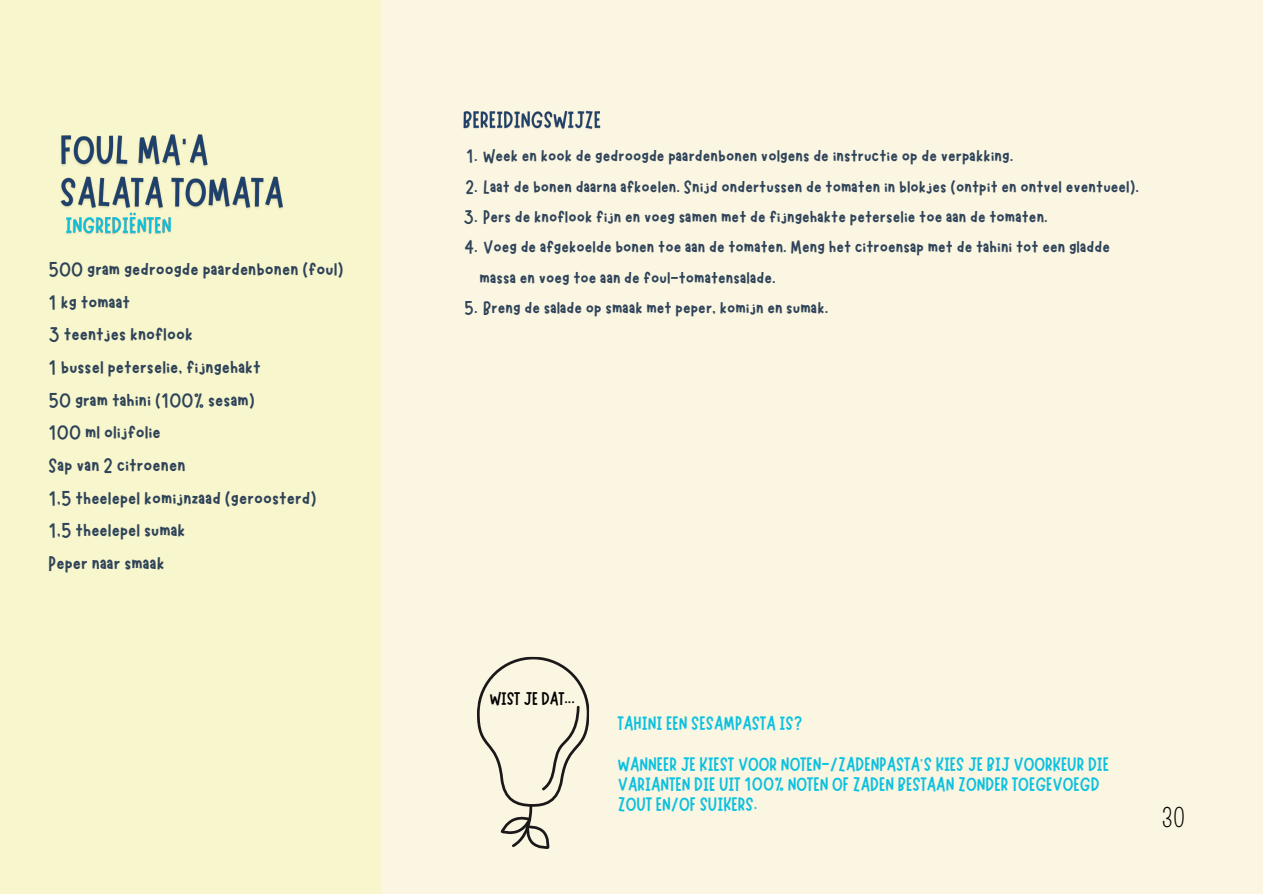
<style>
.page{position:relative;width:1263px;height:894px;background:#fff}
.page>*{position:absolute;margin:0;border:0;box-sizing:border-box;transform-origin:0 0}
.t1{font:25.5px "Pompiere";color:#000}
.t2{font:21px/32.7px "Marykate";color:#2f4359}
.t3{font:19.5px/30.3px "Marykate";color:#2f4359}
.t4{font:19.5px/20.2px "Marykate";color:#0cc0df}
.t5{font:18.45px "Marykate";color:#000}
</style>
<div class="page">
<div style="left:0;top:0;width:1263px;height:893px;background:#faf6e2"></div>
<div style="left:0;top:0;width:380px;height:893px;background:#f7f6cc"></div>
<svg style="left:477px;top:656px;width:113px;height:193px"></svg>
<img style="left:463px;top:110px;width:138px;height:19px">
<img style="left:60px;top:134px;width:223px;height:75px">
<img style="left:66px;top:212px;width:105px;height:22px">
<h4 class="t2" style="left:49px;top:251px;width:296px">500 gram gedroogde paardenbonen (foul)<br>1 kg tomaat<br>3 teentjes knoflook<br>1 bussel peterselie, fijngehakt<br>50 gram tahini (100% sesam)<br>100 ml olijfolie<br>Sap van 2 citroenen<br>1,5 theelepel komijnzaad (geroosterd)<br>1,5 theelepel sumak<br>Peper naar smaak</h4>
<p class="t3" style="left:466px;top:139px;width:548px">1. Week en kook de gedroogde paardenbonen volgens de instructie op de verpakking.</p>
<p class="t3" style="left:465px;top:169px;width:675px">2. Laat de bonen daarna afkoelen. Snijd ondertussen de tomaten in blokjes (ontpit en ontvel eventueel).</p>
<p class="t3" style="left:464px;top:200px;width:586px">3. Pers de knoflook fijn en voeg samen met de fijngehakte peterselie toe aan de tomaten.</p>
<p class="t3" style="left:480px;top:230px;width:632px;text-indent:-16px">4. Voeg de afgekoelde bonen toe aan de tomaten. Meng het citroensap met de tahini tot een gladde massa en voeg toe aan de foul-tomatensalade.</p>
<h4 class="t3" style="left:464px;top:291px;width:365px">5. Breng de salade op smaak met peper, komijn en sumak.</h4>
<h3 class="t5" style="left:490px;top:686px;width:87px">WIST JE DAT...</h3>
<p class="t4" style="left:618px;top:711px;width:186px">TAHINI EEN SESAMPASTA IS?</p>
<p class="t4" style="left:618px;top:751px;width:493px">WANNEER JE KIEST VOOR NOTEN-/ZADENPASTA’S KIES JE BIJ VOORKEUR DIE<br>VARIANTEN DIE UIT 100% NOTEN OF ZADEN BESTAAN ZONDER TOEGEVOEGD<br>ZOUT EN/OF SUIKERS.</p>
<p class="t1" style="left:1162px;top:802px;width:25px">30</p>
</div>
